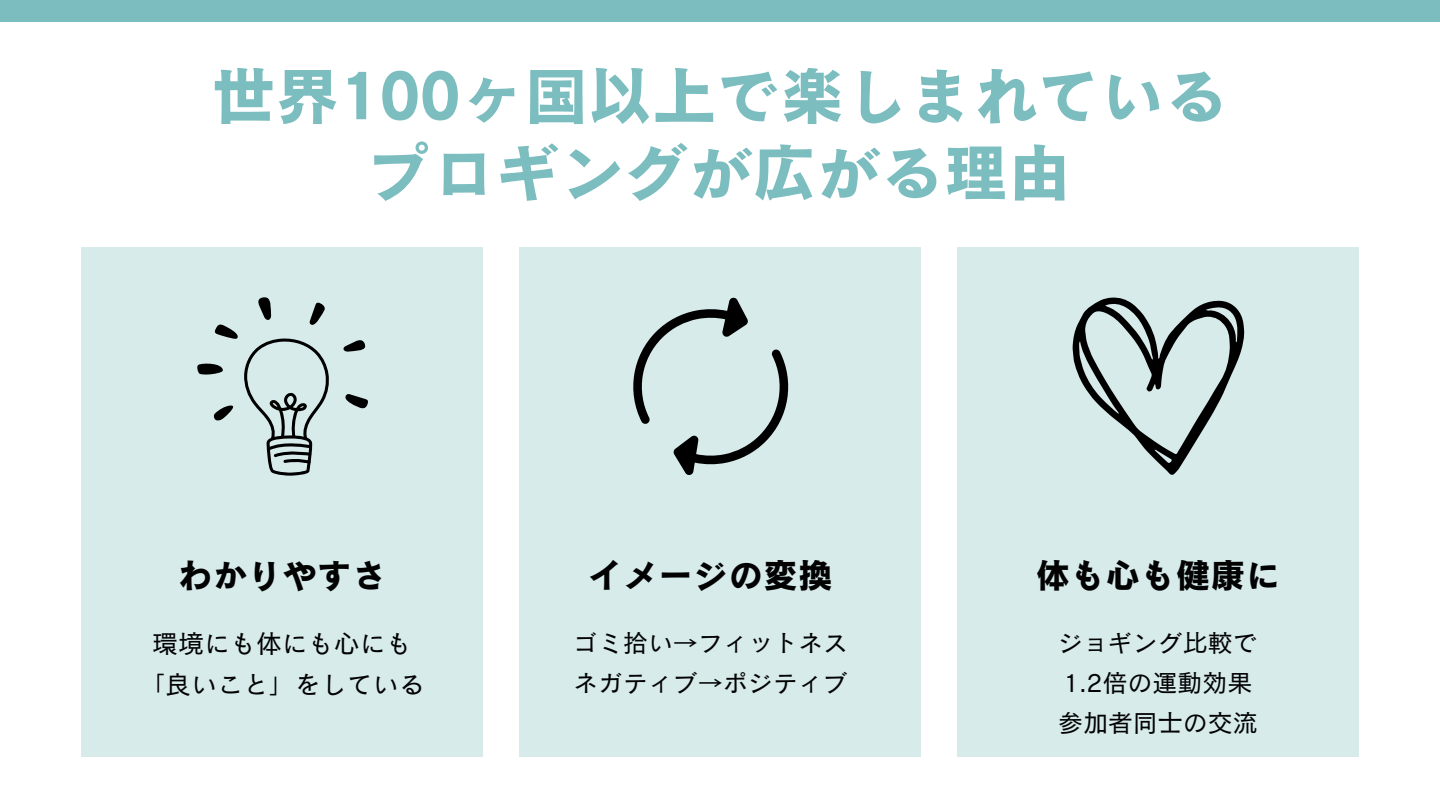
<style>
.page{position:relative;width:1440px;height:810px;background:#fff}
.page>*{position:absolute;margin:0;border:0;box-sizing:border-box;transform-origin:0 0}
.t1{font:64px "Canva Cezanne Pro N B";color:#7cbdbf}
.t2{font:35px "Canva Cezanne Pro N B";color:#020203}
.t3{font:26px "Canva Cezanne Pro N M";color:#020203}
.t4{font:25px "Canva Cezanne Pro N M";color:#020203}
</style>
<div class="page">
<div style="left:0;top:0;width:1440px;height:22px;background:#7cbdbf"></div>
<div style="left:81px;top:247px;width:402px;height:510px;background:#d7ebeb"></div>
<div style="left:519px;top:247px;width:402px;height:510px;background:#d7ebeb"></div>
<div style="left:957px;top:247px;width:402px;height:510px;background:#d7ebeb"></div>
<svg style="left:345px;top:394px;width:23px;height:15px"></svg>
<svg style="left:343px;top:340px;width:22px;height:12px"></svg>
<svg style="left:197px;top:297px;width:132px;height:179px"></svg>
<svg style="left:633px;top:297px;width:156px;height:178px"></svg>
<svg style="left:1073px;top:297px;width:171px;height:178px"></svg>
<p class="t1" style="left:212px;top:63px;width:1018px">世界100ヶ国以上で楽しまれている</p>
<p class="t1" style="left:368px;top:139px;width:705px">プロギングが広がる理由</p>
<p class="t2" style="left:177px;top:557px;width:211px">わかりやすさ</p>
<p class="t2" style="left:588px;top:557px;width:246px">イメージの変換</p>
<p class="t2" style="left:1036px;top:557px;width:246px">体も心も健康に</p>
<p class="t3" style="left:152px;top:630px;width:261px">環境にも体にも心にも</p>
<p class="t3" style="left:139px;top:671px;width:287px">「良いこと」をしている</p>
<p class="t4" style="left:573px;top:630px;width:276px">ゴミ拾い→フィットネス</p>
<p class="t4" style="left:573px;top:670px;width:276px">ネガティブ→ポジティブ</p>
<p class="t4" style="left:1058px;top:630px;width:201px">ジョギング比較で</p>
<p class="t4" style="left:1064px;top:670px;width:190px">1.2倍の運動効果</p>
<p class="t4" style="left:1058px;top:710px;width:201px">参加者同士の交流</p>
</div>
